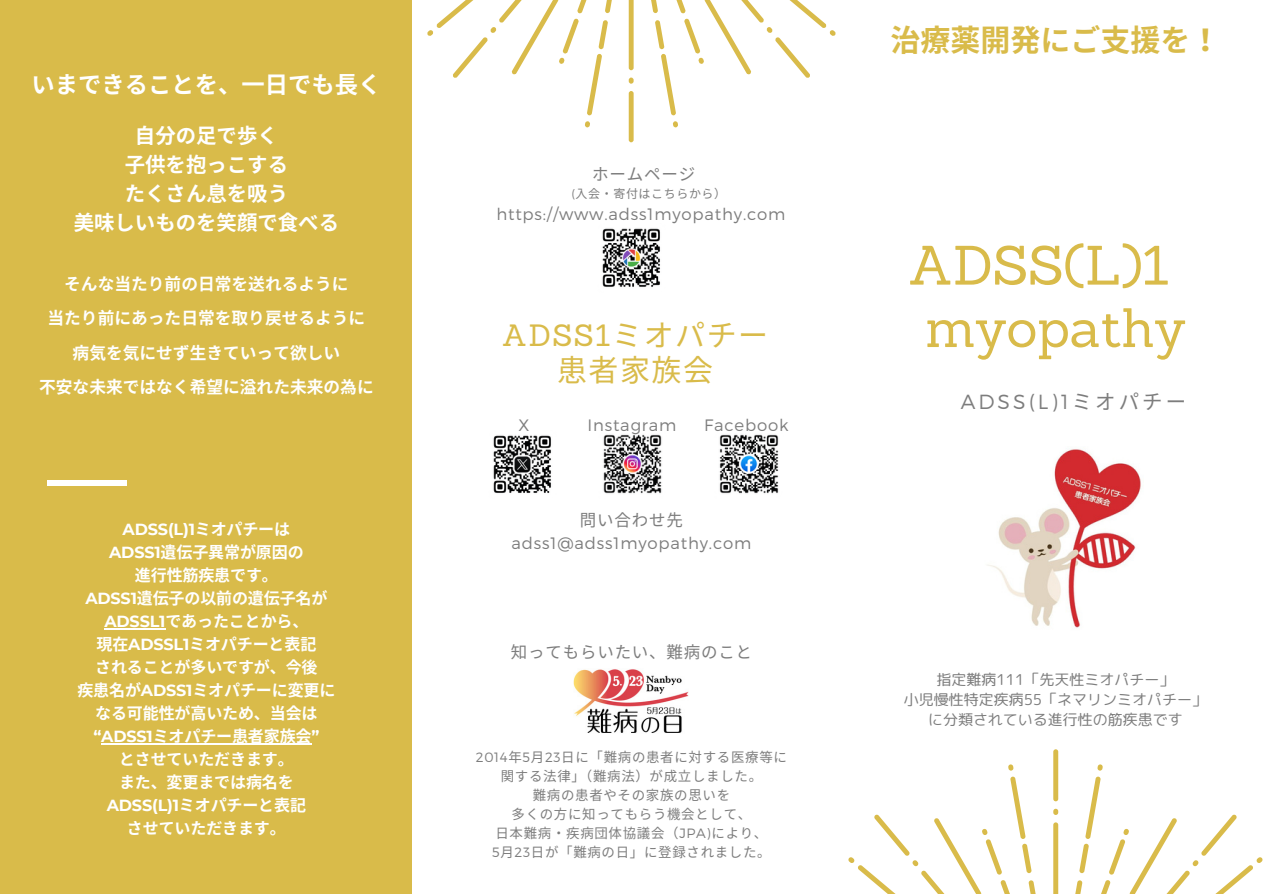
<style>
.page{position:relative;width:1263px;height:894px;background:#fff}
.page>*{position:absolute;margin:0;border:0;box-sizing:border-box;transform-origin:0 0}
.t1{font:54px/62.4px "Sanchez";letter-spacing:-.01em;color:#d9bb4a;text-align:center}
.t2{font:700 30px "Noto Sans CJ Ksc";color:#d9bb4a}
.t3{font:30px "Sanchez";letter-spacing:.05em;color:#d9bb4a}
.t4{font:30px "Noto Sans CJ Ksc";color:#d9bb4a}
.t5{font:700 23.4px "Noto Sans CJ Ksc";color:#fff}
.t6{font:700 20.4px/29.1px "Noto Sans CJ Ksc";color:#fff;text-align:center}
.t7{font:300 20.4px "Montserrat";color:#7d7d7d}
.t8{font:700 16.8px/34.3px "Noto Sans CJ Ksc";color:#fff;text-align:center}
.t9{font:300 16.5px "Montserrat";letter-spacing:.05em;color:#7d7d7d}
.t10{font:16.5px "Noto Sans CJ Ksc";letter-spacing:.05em;color:#7d7d7d}
.t11{font:700 16.05px/23px "Noto Sans CJ Ksc";letter-spacing:-.01em;color:#fff;text-align:center}
.t12{font:700 16.05px "Montserrat";letter-spacing:-.01em;color:#fff}
.t13{font:15px/20.2px "rounded mplus 1 p regular";color:#7d7d7d;text-align:center}
.t14{font:13.5px/19px "Noto Sans CJ Ksc";letter-spacing:.05em;color:#7d7d7d;text-align:center}
.t15{font:12px "Noto Sans CJ Ksc";letter-spacing:.05em;color:#7d7d7d}
.s1{font-family:"Noto Sans CJ Ksc"}
.s2{font-family:"Montserrat"}
.s3{font-family:"Montserrat";font-weight:300}
.s4{font-family:"Noto Sans CJ Ksc";font-weight:400}
</style>
<div class="page">
<svg style="left:673px;top:121px;width:5px;height:6px"></svg>
<svg style="left:651px;top:0;width:185px;height:115px"></svg>
<div style="left:629px;top:91px;width:5px;height:51px;background:#d9bb4a;border-radius:2px"></div>
<svg style="left:629px;top:78px;width:5px;height:6px"></svg>
<svg style="left:629px;top:0;width:5px;height:70px"></svg>
<svg style="left:585px;top:121px;width:5px;height:6px"></svg>
<svg style="left:427px;top:0;width:185px;height:115px"></svg>
<div style="left:0;top:0;width:412px;height:893px;background:#d9bb4a"></div>
<hr style="left:104px;top:628px;width:61px;height:1px;background:#fff">
<hr style="left:101px;top:743px;width:210px;height:1px;background:#fff">
<div style="left:47px;top:480px;width:79px;height:5px;background:#fff"></div>
<svg style="left:1008px;top:764px;width:6px;height:6px"></svg>
<svg style="left:848px;top:776px;width:188px;height:117px"></svg>
<div style="left:1053px;top:749px;width:5px;height:52px;background:#d9bb4a;border-radius:2px"></div>
<svg style="left:1053px;top:808px;width:5px;height:6px"></svg>
<svg style="left:1053px;top:822px;width:5px;height:71px"></svg>
<svg style="left:1097px;top:764px;width:6px;height:6px"></svg>
<svg style="left:1075px;top:776px;width:188px;height:117px"></svg>
<img style="left:988px;top:449px;width:153px;height:179px">
<img style="left:574px;top:669px;width:115px;height:64px">
<img style="left:602px;top:228px;width:58px;height:59px">
<img style="left:603px;top:434px;width:59px;height:60px">
<img style="left:719px;top:434px;width:60px;height:60px">
<img style="left:493px;top:435px;width:58px;height:58px">
<h3 class="t5" style="left:31px;top:66px;width:352px">いまできることを、一日でも長く</h3>
<p class="t6" style="left:74px;top:120px;width:267px">自分の足で歩く<br>子供を抱っこする<br>たくさん息を吸う<br>美味しいものを笑顔で食べる</p>
<p class="t8" style="left:39px;top:266px;width:336px">そんな当たり前の日常を送れるように<br>当たり前にあった日常を取り戻せるように病気を気にせず生きていって欲しい<br>不安な未来ではなく希望に溢れた未来の為に</p>
<p class="t12" style="left:123px;top:519px;width:169px">ADSS(L)1<span class="s1">ミオパチーは</span></p>
<p class="t11" style="left:77px;top:539px;width:260px"><span class="s2">ADSS1</span>遺伝子異常が原因の<br>進行性筋疾患です。<br><span class="s2">ADSS1</span>遺伝子の以前の遺伝子名が<br><span class="s2">ADSSL1</span>であったことから、<br>現在<span class="s2">ADSSL1</span>ミオパチーと表記<br>されることが多いですが、今後<br>疾患名が<span class="s2">ADSS1</span>ミオパチーに変更になる可能性が高いため、当会は<span class="s2">“ADSS1</span>ミオパチー患者家族会<span class="s2">”<br></span>とさせていただきます。<br>また、変更までは病名を</p>
<p class="t12" style="left:107px;top:795px;width:200px">ADSS(L)1<span class="s1">ミオパチーと表記</span></p>
<p class="t11" style="left:127px;top:815px;width:160px">させていただきます。</p>
<p class="t10" style="left:592px;top:161px;width:105px">ホームページ</p>
<p class="t15" style="left:571px;top:184px;width:156px"><span class="s3">(</span>入会・寄付はこちらから）</p>
<p class="t9" style="left:496px;top:203px;width:291px">https://www.adss1myopathy.com</p>
<h2 class="t3" style="left:502px;top:316px;width:268px">ADSS1<span class="s1">ミオパチー</span></h2>
<h2 class="t4" style="left:557px;top:346px;width:155px">患者家族会</h2>
<p class="t9" style="left:518px;top:414px;width:12px">X</p>
<p class="t9" style="left:587px;top:414px;width:90px">Instagram</p>
<p class="t9" style="left:704px;top:414px;width:86px">Facebook</p>
<p class="t10" style="left:580px;top:506px;width:105px">問い合わせ先</p>
<p class="t9" style="left:511px;top:532px;width:241px">adss1@adss1myopathy.com</p>
<p class="t10" style="left:511px;top:638px;width:243px">知ってもらいたい、難病のこと</p>
<p class="t14" style="left:476px;top:746px;width:313px"><span class="s3">2014</span>年<span class="s3">5</span>月 <span class="s3">23</span>日に「難病の患者に対する医療等に関する法律」（難病法）が成立しました。<br>難病の患者やその家族の思いを<br>多くの方に知ってもらう機会として、<br>日本難病・疾病団体協議会（<span class="s3">JPA)</span>により、<br><span class="s3">5</span>月<span class="s3">23</span>日が「難病の日」に登録されました。</p>
<h2 class="t2" style="left:890px;top:16px;width:308px">治療薬開発にご支援を！</h2>
<h1 class="t1" style="left:908px;top:233px;width:279px">ADSS(L)1 myopathy</h1>
<p class="t7" style="left:961px;top:388px;width:227px">ADSS(L)1<span class="s4">ミオパチー</span></p>
<p class="t13" style="left:904px;top:668px;width:305px">指定難病111「先天性ミオパチー」<br>小児慢性特定疾病55「ネマリンミオパチー」に分類されている進行性の筋疾患です</p>
</div>
